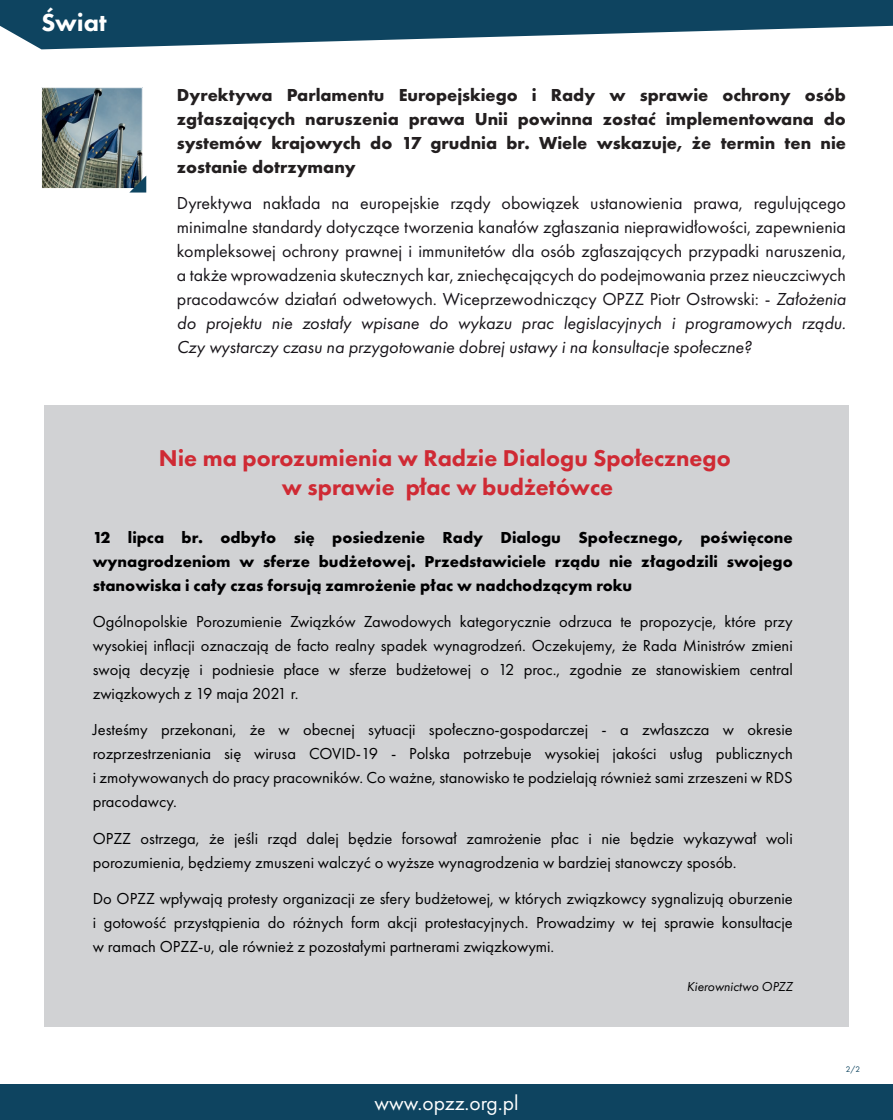
<style>
.page{position:relative;width:893px;height:1120px;background:#fff}
.page>*{position:absolute;margin:0;border:0;box-sizing:border-box;transform-origin:0 0}
.t1{font:800 25.5px "Futura PT";color:#fff}
.t2{font:800 23.7px/29.8px "Futura PT";color:#cf2a34;text-align:center}
.t3{font:21.45px "Futura PT";color:#fff}
.t4{font:18px/24px "Futura PT";color:#171419;text-align:justify}
.t5{font:700 18px/24px "Futura PT";color:#231f20;text-align:justify}
.t6{font:16.5px/24px "Futura PT";color:#000001;text-align:justify}
.t7{font:700 16.5px/24px "Futura PT";color:#000001;text-align:justify}
.t8{font:italic 13.5px "Futura PT";color:#000001}
.t9{font:8.4px "Futura PT";color:#0e4460}
.s1{font-style:italic}
</style>
<div class="page">
<div style="left:44px;top:405px;width:805px;height:621px;background:#d1d2d4"></div>
<img style="left:43px;top:89px;width:97px;height:98px">
<div style="left:41px;top:87px;width:101px;height:102px;border:1px solid #fff"></div>
<svg style="left:129px;top:176px;width:17px;height:16px"></svg>
<svg style="left:0;top:0;width:893px;height:49px;fill:#0e4460"></svg>
<div style="left:0;top:1084px;width:893px;height:36px;background:#0e4460"></div>
<h1 class="t1" style="left:41px;top:6px;width:67px">Świat</h1>
<p class="t5" style="left:177px;top:83px;width:671px">Dyrektywa Parlamentu Europejskiego i Rady w sprawie ochrony osób zgłaszających naruszenia prawa Unii powinna zostać implementowana do systemów krajowych do 17 grudnia br. Wiele wskazuje, że termin ten nie zostanie dotrzymany</p>
<p class="t4" style="left:177px;top:191px;width:671px">Dyrektywa nakłada na europejskie rządy obowiązek ustanowienia prawa, regulującego minimalne standardy dotyczące tworzenia kanałów zgłaszania nieprawidłowości, zapewnienia kompleksowej ochrony prawnej i immunitetów dla osób zgłaszających przypadki naruszenia, a także wprowadzenia skutecznych kar, zniechęcających do podejmowania przez nieuczciwych pracodawców działań odwetowych. Wiceprzewodniczący OPZZ Piotr Ostrowski: - <span class="s1">Założenia do projektu nie zostały wpisane do wykazu prac legislacyjnych i programowych rządu.<br>Czy wystarczy czasu na przygotowanie dobrej ustawy i na konsultacje społeczne?</span></p>
<h2 class="t2" style="left:159px;top:442px;width:573px">Nie ma porozumienia w Radzie Dialogu Społecznego w sprawie płac w budżetówce</h2>
<p class="t7" style="left:93px;top:525px;width:702px">12 lipca br. odbyło się posiedzenie Rady Dialogu Społecznego, poświęcone wynagrodzeniom w sferze budżetowej. Przedstawiciele rządu nie złagodzili swojego stanowiska i cały czas forsują zamrożenie płac w nadchodzącym roku</p>
<p class="t6" style="left:93px;top:610px;width:702px">Ogólnopolskie Porozumienie Związków Zawodowych kategorycznie odrzuca te propozycje, które przy wysokiej inflacji oznaczają de facto realny spadek wynagrodzeń. Oczekujemy, że Rada Ministrów zmieni swoją decyzję i podniesie płace w sferze budżetowej o 12 proc., zgodnie ze stanowiskiem central związkowych z 19 maja 2021 r.</p>
<p class="t6" style="left:93px;top:718px;width:702px">Jesteśmy przekonani, że w obecnej sytuacji społeczno-gospodarczej - a zwłaszcza w okresie rozprzestrzeniania się wirusa COVID-19 - Polska potrzebuje wysokiej jakości usług publicznych i zmotywowanych do pracy pracowników. Co ważne, stanowisko te podzielają również sami zrzeszeni w RDS pracodawcy.</p>
<p class="t6" style="left:93px;top:826px;width:701px">OPZZ ostrzega, że jeśli rząd dalej będzie forsował zamrożenie płac i nie będzie wykazywał woli porozumienia, będziemy zmuszeni walczyć o wyższe wynagrodzenia w bardziej stanowczy sposób.</p>
<p class="t6" style="left:93px;top:886px;width:702px">Do OPZZ wpływają protesty organizacji ze sfery budżetowej, w których związkowcy sygnalizują oburzenie i gotowość przystąpienia do różnych form akcji protestacyjnych. Prowadzimy w tej sprawie konsultacje w ramach OPZZ-u, ale również z pozostałymi partnerami związkowymi.</p>
<p class="t8" style="left:687px;top:978px;width:107px">Kierownictwo OPZZ</p>
<h3 class="t3" style="left:374px;top:1090px;width:146px">www.opzz.org.pl</h3>
<p class="t9" style="left:846px;top:1063px;width:16px">2/2</p>
</div>
